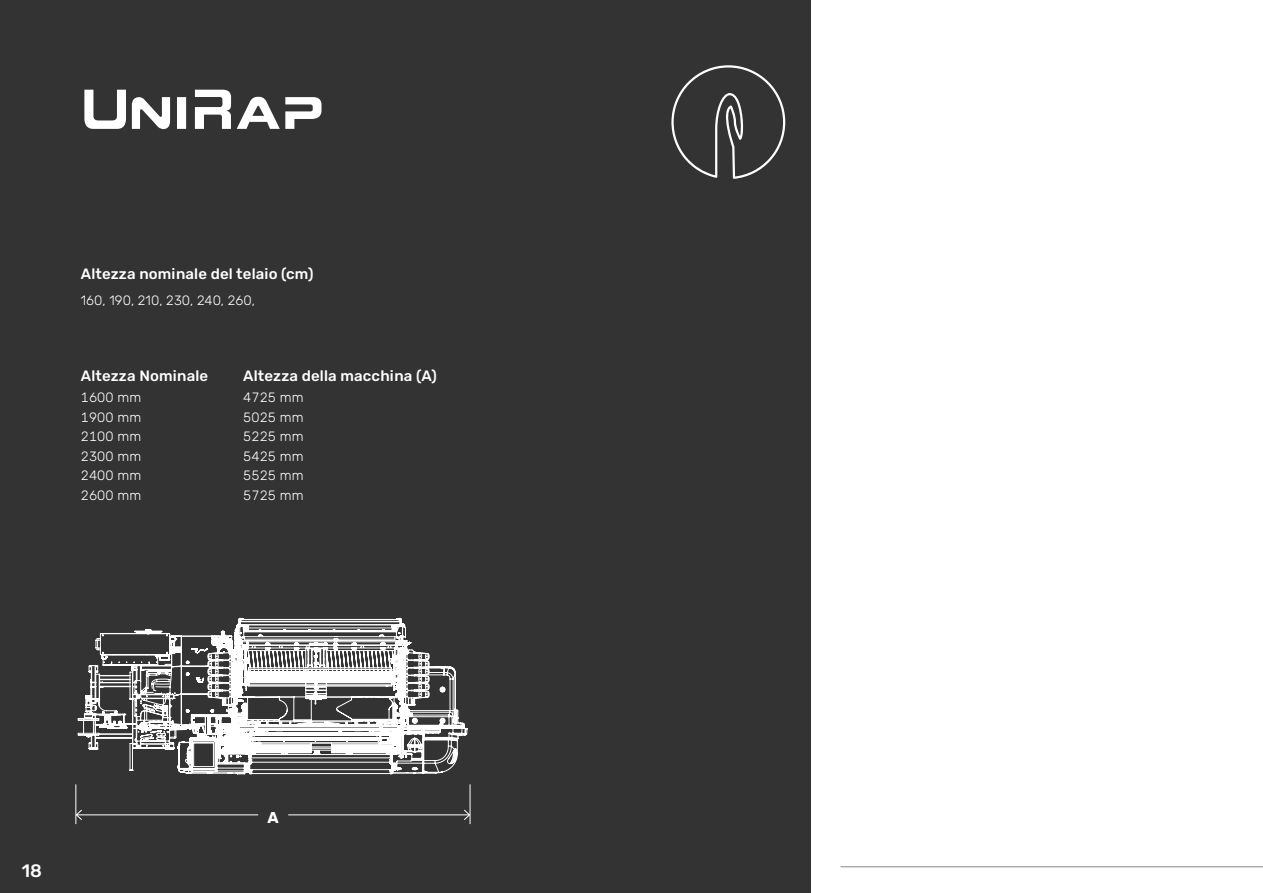
<style>
.page{position:relative;width:1263px;height:893px;background:#fff}
.page>*{position:absolute;margin:0;border:0;box-sizing:border-box;transform-origin:0 0}
.t1{font:500 18px "Rubik";color:#fff}
.t2{font:700 15.75px "Rubik";color:#fff}
.t3{font:500 15px "Rubik";letter-spacing:.01em;color:#fff}
.t4{font:300 13.5px "Rubik";letter-spacing:.01em;color:#fff}
</style>
<div class="page">
<div style="left:0;top:0;width:811px;height:893px;background:#333"></div>
<hr style="left:470px;top:784px;width:1px;height:40px;background:#fff">
<hr style="left:75px;top:784px;width:1px;height:40px;background:#fff">
<hr style="left:76px;top:814px;width:182px;height:1px;background:#fff">
<svg style="left:75px;top:809px;width:8px;height:12px"></svg>
<hr style="left:288px;top:814px;width:181px;height:1px;background:#fff">
<svg style="left:463px;top:809px;width:8px;height:12px"></svg>
<svg style="left:671px;top:65px;width:114px;height:114px"></svg>
<svg style="left:85px;top:618px;width:382px;height:156px"></svg>
<svg style="left:86px;top:643px;width:338px;height:130px"></svg>
<svg style="left:84px;top:90px;width:237px;height:39px"></svg>
<hr style="left:840px;top:866px;width:423px;height:1px;background:#878786">
<p class="t3" style="left:81px;top:265px;width:234px">Altezza nominale del telaio (cm)</p>
<p class="t4" style="left:81px;top:292px;width:176px">160, 190, 210, 230, 240, 260,</p>
<p class="t3" style="left:81px;top:367px;width:129px">Altezza Nominale</p>
<p class="t3" style="left:243px;top:367px;width:195px">Altezza della macchina (A)</p>
<p class="t4" style="left:81px;top:390px;width:62px">1600 mm</p>
<p class="t4" style="left:243px;top:390px;width:62px">4725 mm</p>
<p class="t4" style="left:81px;top:409px;width:62px">1900 mm</p>
<p class="t4" style="left:243px;top:409px;width:62px">5025 mm</p>
<p class="t4" style="left:81px;top:429px;width:62px">2100 mm</p>
<p class="t4" style="left:243px;top:429px;width:62px">5225 mm</p>
<p class="t4" style="left:81px;top:448px;width:62px">2300 mm</p>
<p class="t4" style="left:243px;top:448px;width:62px">5425 mm</p>
<p class="t4" style="left:81px;top:468px;width:62px">2400 mm</p>
<p class="t4" style="left:243px;top:468px;width:62px">5525 mm</p>
<p class="t4" style="left:81px;top:487px;width:62px">2600 mm</p>
<p class="t4" style="left:243px;top:487px;width:62px">5725 mm</p>
<h1 class="t1" style="left:22px;top:861px;width:22px">18</h1>
<p class="t2" style="left:267px;top:808px;width:13px">A</p>
</div>
